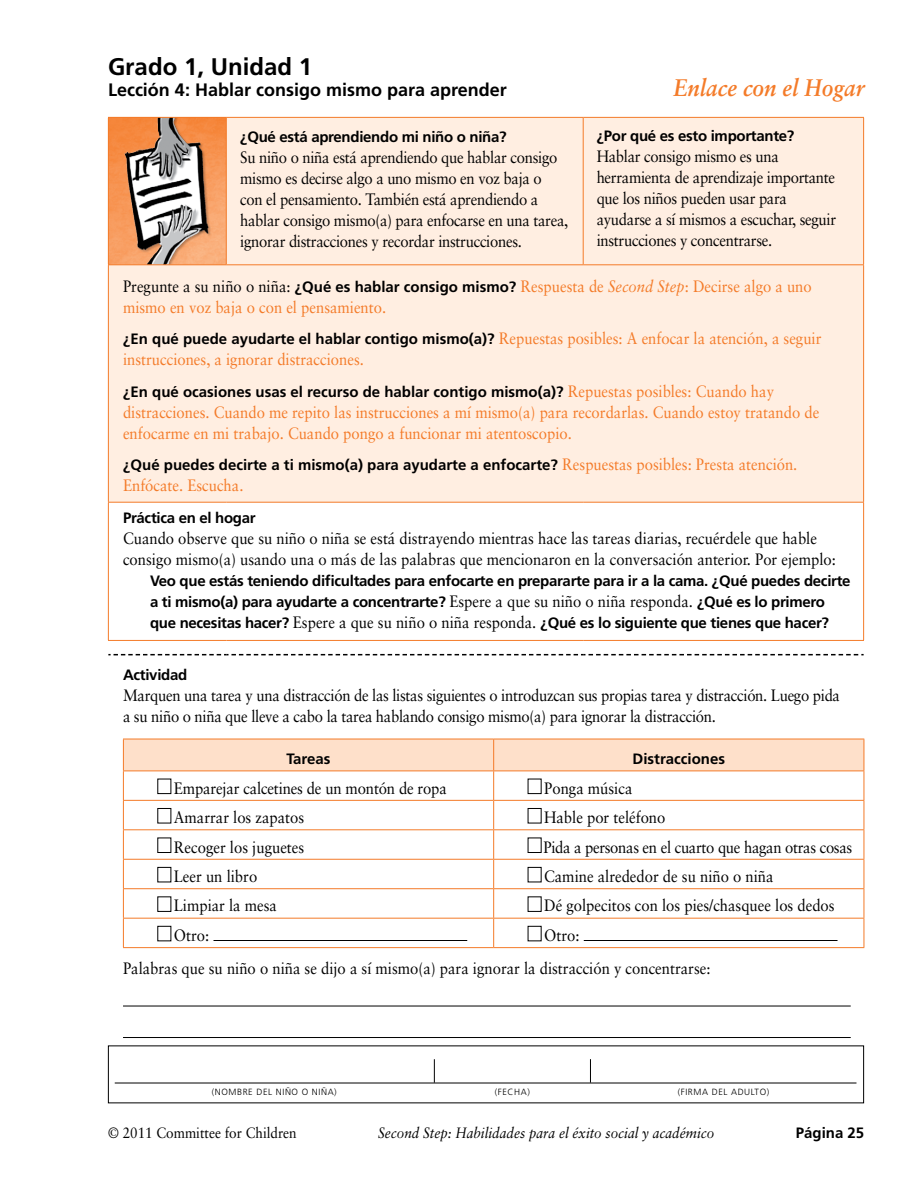
<style>
.page{position:relative;width:918px;height:1188px;background:#fff}
.page>*{position:absolute;margin:0;border:0;box-sizing:border-box;transform-origin:0 0}
.t1{font:italic 700 24px "Sabon";color:#f47b29;scale:.9 1}
.t2{font:700 24px "Frutiger";color:#000}
.t3{font:700 18px "Frutiger";color:#000}
.t4{font:16.5px/21px "Sabon";letter-spacing:-.02em;color:#000;scale:.9 1}
.t5{font:16.5px/21px "Sabon";color:#000;scale:.9 1}
.t6{font:16.5px/21px "Sabon";color:#f47b29;scale:.9 1}
.t7{font:700 15px/21px "Frutiger";letter-spacing:-.02em;color:#000}
.t8{font:700 15px "Frutiger";color:#000}
.t9{font:italic 15px "Sabon LT Std";color:#000;scale:.9 1}
.t10{font:italic 15px "Sabon";color:#000;scale:.9 1}
.t11{font:15px "Sabon LT Std";color:#000;scale:.9 1}
.t12{font:15px "Sabon";color:#000;scale:.9 1}
.t13{font:700 15px "Frutiger LT Std";color:#000}
.t14{font:300 9px "Frutiger";letter-spacing:.065em;color:#000}
.s1{color:#000}
.s2{font-family:"Frutiger";font-weight:700;font-size:15px;color:#000}
.s3{font-style:italic}
.s4{font-family:"Sabon";font-weight:400;font-size:16.5px;color:#f47b29}
.s5{font-family:"Sabon";font-weight:400;font-size:16.5px}
</style>
<div class="page">
<svg style="left:109px;top:118px;width:754px;height:384px;background:#fce8da"></svg>
<hr style="left:863px;top:265px;width:1px;height:237px;background:#f47b29">
<hr style="left:863px;top:503px;width:1px;height:137px;background:#f47b29">
<svg style="left:108px;top:654px;width:756px;height:1px"></svg>
<hr style="left:108px;top:118px;width:1px;height:146px;background:#f47b29">
<hr style="left:108px;top:117px;width:118px;height:1px;background:#f47b29">
<hr style="left:226px;top:118px;width:1px;height:146px;background:#f47b29">
<hr style="left:226px;top:117px;width:357px;height:1px;background:#f47b29">
<hr style="left:583px;top:118px;width:1px;height:146px;background:#f47b29">
<hr style="left:583px;top:117px;width:281px;height:1px;background:#f47b29">
<hr style="left:863px;top:118px;width:1px;height:146px;background:#f47b29">
<hr style="left:108px;top:265px;width:1px;height:237px;background:#f47b29">
<hr style="left:108px;top:264px;width:118px;height:1px;background:#f47b29">
<hr style="left:226px;top:264px;width:357px;height:1px;background:#f47b29">
<hr style="left:583px;top:264px;width:281px;height:1px;background:#f47b29">
<hr style="left:108px;top:503px;width:1px;height:137px;background:#f47b29">
<hr style="left:108px;top:502px;width:118px;height:1px;background:#f47b29">
<hr style="left:226px;top:502px;width:357px;height:1px;background:#f47b29">
<hr style="left:583px;top:502px;width:281px;height:1px;background:#f47b29">
<hr style="left:108px;top:640px;width:118px;height:1px;background:#f47b29">
<hr style="left:226px;top:640px;width:357px;height:1px;background:#f47b29">
<hr style="left:583px;top:640px;width:281px;height:1px;background:#f47b29">
<hr style="left:123px;top:1006px;width:728px;height:1px;background:#000">
<hr style="left:123px;top:1037px;width:728px;height:1px;background:#000">
<svg style="left:123px;top:739px;width:742px;height:208px"></svg>
<hr style="left:494px;top:800px;width:370px;height:1px;background:#f47b29">
<hr style="left:494px;top:829px;width:370px;height:1px;background:#f47b29">
<hr style="left:494px;top:859px;width:370px;height:1px;background:#f47b29">
<hr style="left:494px;top:888px;width:370px;height:1px;background:#f47b29">
<hr style="left:494px;top:918px;width:370px;height:1px;background:#f47b29">
<hr style="left:123px;top:947px;width:371px;height:1px;background:#f47b29">
<hr style="left:494px;top:947px;width:370px;height:1px;background:#f47b29">
<hr style="left:214px;top:940px;width:253px;height:1px;background:#000">
<hr style="left:584px;top:940px;width:254px;height:1px;background:#000">
<hr style="left:115px;top:1083px;width:741px;height:1px;background:#000">
<svg style="left:434px;top:1059px;width:1px;height:24px"></svg>
<svg style="left:590px;top:1059px;width:1px;height:24px"></svg>
<h1 class="t2" style="left:108px;top:53px;width:206px">Grado 1, Unidad 1</h1>
<p class="t3" style="left:108px;top:79px;width:400px">Lección 4: Hablar consigo mismo para aprender</p>
<h1 class="t1" style="left:673px;top:73px;width:213px">Enlace con el Hogar</h1>
<p class="t7" style="left:597px;top:125px;width:199px">¿Por qué es esto importante?</p>
<p class="t4" style="left:597px;top:146px;width:268px">Hablar consigo mismo es una herramienta de aprendizaje importante que los niños pueden usar para ayudarse a sí mismos a escuchar, seguir instrucciones y concentrarse.</p>
<p class="t7" style="left:240px;top:126px;width:268px">¿Qué está aprendiendo mi niño o niña?</p>
<p class="t4" style="left:240px;top:146px;width:366px">Su niño o niña está aprendiendo que hablar consigo mismo es decirse algo a uno mismo en voz baja o con el pensamiento. También está aprendiendo a hablar consigo mismo(a) para enfocarse en una tarea, ignorar distracciones y recordar instrucciones.</p>
<p class="t6" style="left:123px;top:275px;width:767px"><span class="s1">Pregunte a su niño o niña:</span> <span class="s2">¿Qué es hablar consigo mismo?</span> Respuesta de <span class="s3">Second Step</span>: Decirse algo a uno mismo en voz baja o con el pensamiento.</p>
<p class="t6" style="left:123px;top:328px;width:778px"><span class="s2">¿En qué puede ayudarte el hablar contigo mismo(a)?</span> Repuestas posibles: A enfocar la atención, a seguir instrucciones, a ignorar distracciones.</p>
<p class="t8" style="left:123px;top:383px;width:653px">¿En qué ocasiones usas el recurso de hablar contigo mismo(a)? <span class="s4">Repuestas posibles: Cuando hay</span></p>
<p class="t6" style="left:123px;top:401px;width:775px">distracciones. Cuando me repito las instrucciones a mí mismo(a) para recordarlas. Cuando estoy tratando de enfocarme en mi trabajo. Cuando pongo a funcionar mi atentoscopio.</p>
<p class="t8" style="left:123px;top:456px;width:676px">¿Qué puedes decirte a ti mismo(a) para ayudarte a enfocarte? <span class="s4">Respuestas posibles: Presta atención.</span></p>
<p class="t6" style="left:123px;top:475px;width:135px">Enfócate. Escucha.</p>
<p class="t7" style="left:123px;top:507px;width:134px">Práctica en el hogar</p>
<p class="t5" style="left:123px;top:527px;width:794px">Cuando observe que su niño o niña se está distrayendo mientras hace las tareas diarias, recuérdele que hable consigo mismo(a) usando una o más de las palabras que mencionaron en la conversación anterior. Por ejemplo:</p>
<p class="t7" style="left:150px;top:570px;width:702px">Veo que estás teniendo dificultades para enfocarte en prepararte para ir a la cama. ¿Qué puedes decirte a ti mismo(a) para ayudarte a concentrarte? <span class="s5">Espere a que su niño o niña responda.</span> ¿Qué es lo primero que necesitas hacer? <span class="s5">Espere a que su niño o niña responda.</span> ¿Qué es lo siguiente que tienes que hacer?</p>
<p class="t7" style="left:123px;top:664px;width:66px">Actividad</p>
<p class="t4" style="left:123px;top:685px;width:798px">Marquen una tarea y una distracción de las listas siguientes o introduzcan sus propias tarea y distracción. Luego pida a su niño o niña que lleve a cabo la tarea hablando consigo mismo(a) para ignorar la distracción.</p>
<p class="t7" style="left:287px;top:748px;width:45px">Tareas</p>
<p class="t8" style="left:633px;top:750px;width:94px">Distracciones</p>
<p class="t4" style="left:174px;top:777px;width:305px">Emparejar calcetines de un montón de ropa</p>
<p class="t5" style="left:544px;top:777px;width:100px">Ponga música</p>
<p class="t5" style="left:174px;top:807px;width:146px">Amarrar los zapatos</p>
<p class="t5" style="left:544px;top:807px;width:136px">Hable por teléfono</p>
<p class="t5" style="left:174px;top:836px;width:146px">Recoger los juguetes</p>
<p class="t4" style="left:543px;top:836px;width:345px">Pida a personas en el cuarto que hagan otras cosas</p>
<p class="t5" style="left:174px;top:866px;width:94px">Leer un libro</p>
<p class="t5" style="left:544px;top:866px;width:256px">Camine alrededor de su niño o niña</p>
<p class="t5" style="left:174px;top:895px;width:116px">Limpiar la mesa</p>
<p class="t5" style="left:544px;top:895px;width:324px">Dé golpecitos con los pies/chasquee los dedos</p>
<p class="t4" style="left:174px;top:924px;width:41px">Otro:</p>
<p class="t5" style="left:123px;top:918px;width:654px;line-height:33.3px;text-indent:421px">Otro:<br>Palabras que su niño o niña se dijo a sí mismo(a) para ignorar la distracción y concentrarse:</p>
<p class="t14" style="left:212px;top:1086px;width:126px">(NOMBRE DEL NIÑO O NIÑA)</p>
<p class="t14" style="left:495px;top:1086px;width:37px">(FECHA)</p>
<p class="t14" style="left:678px;top:1086px;width:93px">(FIRMA DEL ADULTO)</p>
<p class="t12" style="left:108px;top:1124px;width:211px">© 2011 Committee for Children</p>
<p class="t10" style="left:378px;top:1124px;width:375px">Second Step: Habilidades para el éxito social y académico</p>
<p class="t8" style="left:796px;top:1124px;width:70px">Página 25</p>
<p class="t11" style="left:108px;top:1126px;width:210px">© 2011 Committee for Children</p>
<p class="t9" style="left:378px;top:1126px;width:373px">Second Step: Habilidades para el éxito social y académico</p>
<p class="t13" style="left:795px;top:1126px;width:70px">Página 25</p>
</div>
